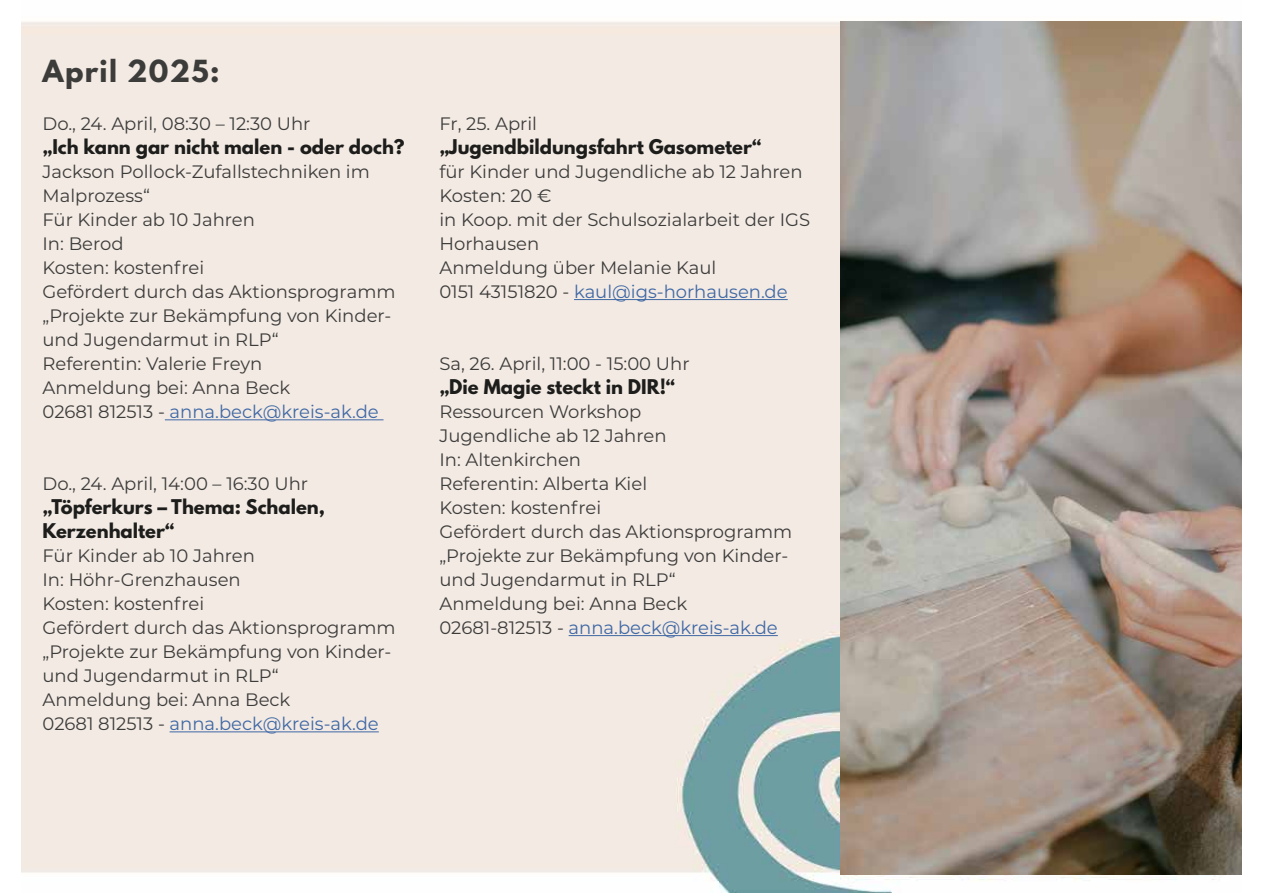
<style>
.page{position:relative;width:1263px;height:893px;background:#fff}
.page>*{position:absolute;margin:0;border:0;box-sizing:border-box;transform-origin:0 0}
.t1{font:700 27px "League Spartan";letter-spacing:.05em;color:#3c3c3b}
.t2{font:18px/24px "Montserrat";color:#3c3c3b}
.t3{font:700 18px/24px "League Spartan";color:#1d1d1b}
.s1{color:#3f68a5}
</style>
<div class="page">
<img style="left:21px;top:19px;width:1195px;height:874px">
<hr style="left:165px;top:419px;width:218px;height:1px;background:#3f68a5">
<hr style="left:170px;top:731px;width:209px;height:1px;background:#3f68a5">
<img style="left:840px;top:21px;width:402px;height:854px">
<hr style="left:574px;top:299px;width:214px;height:1px;background:#3f68a5">
<hr style="left:569px;top:635px;width:209px;height:1px;background:#3f68a5">
<h1 class="t1" style="left:43px;top:58px;width:179px">April 2025:</h1>
<p class="t2" style="left:43px;top:112px;width:269px">Do., 24. April, 08:30 – 12:30 Uhr</p>
<p class="t3" style="left:43px;top:137px;width:364px">„Ich kann gar nicht malen - oder doch?</p>
<p class="t2" style="left:43px;top:160px;width:354px">Jackson Pollock-Zufallstechniken im<br>Malprozess“<br>Für Kinder ab 10 Jahren<br>In: Berod<br>Kosten: kostenfrei<br>Gefördert durch das Aktionsprogramm „Projekte zur Bekämpfung von Kinder&shy;und Jugendarmut in RLP“<br>Referentin: Valerie Freyn<br>Anmeldung bei: Anna Beck<br>02681 812513 - <span class="s1">anna.beck@kreis-ak.de</span></p>
<p class="t2" style="left:43px;top:472px;width:267px">Do., 24. April, 14:00 – 16:30 Uhr</p>
<p class="t3" style="left:43px;top:497px;width:284px">„Töpferkurs – Thema: Schalen,<br>Kerzenhalter“</p>
<p class="t2" style="left:43px;top:544px;width:354px">Für Kinder ab 10 Jahren<br>In: Höhr-Grenzhausen<br>Kosten: kostenfrei<br>Gefördert durch das Aktionsprogramm „Projekte zur Bekämpfung von Kinder&shy;und Jugendarmut in RLP“<br>Anmeldung bei: Anna Beck<br>02681 812513 - <span class="s1">anna.beck@kreis-ak.de</span></p>
<p class="t2" style="left:439px;top:112px;width:99px">Fr, 25. April</p>
<p class="t3" style="left:439px;top:136px;width:324px">„Jugendbildungsfahrt Gasometer“</p>
<p class="t2" style="left:439px;top:160px;width:372px">für Kinder und Jugendliche ab 12 Jahren<br>Kosten: 20 €<br>in Koop. mit der Schulsozialarbeit der IGS<br>Horhausen<br>Anmeldung über Melanie Kaul<br>0151 43151820 - <span class="s1">kaul@igs-horhausen.de</span></p>
<p class="t2" style="left:439px;top:352px;width:252px">Sa, 26. April, 11:00 - 15:00 Uhr</p>
<p class="t3" style="left:439px;top:376px;width:238px">„Die Magie steckt in DIR!“</p>
<p class="t2" style="left:439px;top:400px;width:354px">Ressourcen Workshop<br>Jugendliche ab 12 Jahren<br>In: Altenkirchen<br>Referentin: Alberta Kiel<br>Kosten: kostenfrei<br>Gefördert durch das Aktionsprogramm „Projekte zur Bekämpfung von Kinder&shy;und Jugendarmut in RLP“<br>Anmeldung bei: Anna Beck<br>02681-812513 - <span class="s1">anna.beck@kreis-ak.de</span></p>
</div>
